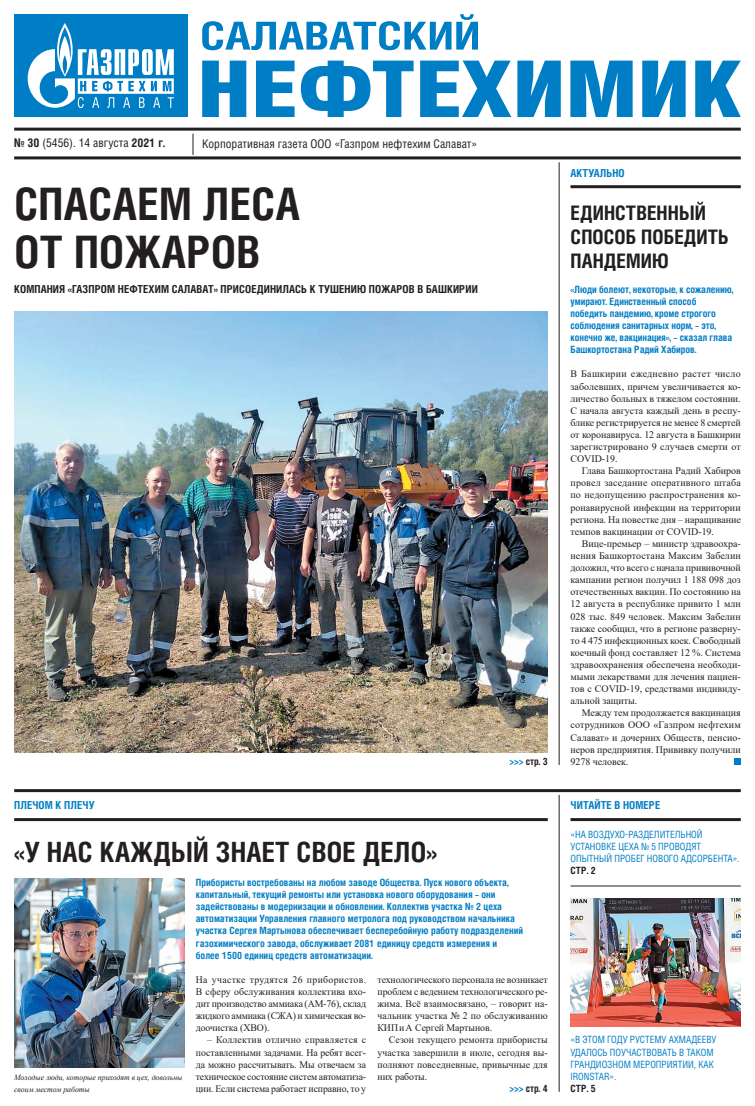
<style>
.page{position:relative;width:755px;height:1106px;background:#fff}
.page>*{position:absolute;margin:0;border:0;box-sizing:border-box;transform-origin:0 0}
.t1{font:700 44.8px/48.4px "Helios Cond";letter-spacing:.01em;color:#231f20}
.t2{font:700 27.9px "Helios Cond";letter-spacing:.01em;color:#231f20}
.t3{font:700 20px/24.2px "Helios Cond";letter-spacing:.005em;color:#231f20}
.t4{font:12px "Helios Cond";color:#231f20}
.t5{font:700 11px "Helios Cond";letter-spacing:.01em;color:#231f20}
.t6{font:700 11px "Helios Cond";letter-spacing:.01em;color:#007ec5}
.t7{font:10px/12.1px "Times New Roman";letter-spacing:-.005em;color:#231f20;text-align:justify}
.t8{font:700 10px/12.1px "Helios Cond";color:#007ec5}
.t9{font:10px/12.1px "Helios Cond";color:#007ec5;scale:.96 1}
.t10{font:700 10px "Helios Cond";letter-spacing:.005em;color:#231f20}
.t11{font:italic 8px/12.1px "Times New Roman";letter-spacing:-.005em;color:#231f20}
.s1{font-weight:700}
.s2{color:#007ec5}
</style>
<div class="page">
<hr style="left:14px;top:128px;width:726px;height:3px;background:#231f20">
<svg style="left:193px;top:134px;width:1px;height:21px"></svg>
<div style="left:14px;top:14px;width:173px;height:103px;background:#007ec5"></div>
<svg style="left:28px;top:23px;width:146px;height:85px"></svg>
<svg style="left:202px;top:14px;width:275px;height:36px"></svg>
<svg style="left:202px;top:61px;width:44px;height:56px"></svg>
<svg style="left:256px;top:61px;width:38px;height:56px"></svg>
<svg style="left:300px;top:61px;width:113px;height:56px"></svg>
<svg style="left:420px;top:61px;width:91px;height:56px"></svg>
<svg style="left:517px;top:61px;width:43px;height:56px;background:#2892ce"></svg>
<svg style="left:570px;top:61px;width:62px;height:56px"></svg>
<svg style="left:642px;top:61px;width:43px;height:56px;background:#2791cd"></svg>
<svg style="left:695px;top:61px;width:45px;height:56px"></svg>
<hr style="left:14px;top:156px;width:726px;height:3px;background:#231f20">
<img style="left:570px;top:898px;width:170px;height:128px">
<hr style="left:14px;top:789px;width:726px;height:3px;background:#231f20">
<hr style="left:14px;top:818px;width:533px;height:3px;background:#231f20">
<hr style="left:570px;top:185px;width:170px;height:3px;background:#231f20">
<img style="left:14px;top:878px;width:170px;height:189px">
<hr style="left:570px;top:885px;width:170px;height:1px;background:#231f20">
<hr style="left:558px;top:162px;width:1px;height:603px;background:#231f20">
<img style="left:14px;top:312px;width:533px;height:440px">
<hr style="left:558px;top:795px;width:1px;height:296px;background:#231f20">
<hr style="left:570px;top:818px;width:170px;height:3px;background:#231f20">
<div style="left:733px;top:758px;width:7px;height:7px;background:#007ec5"></div>
<p class="t4" style="left:14px;top:136px;width:152px"><span class="s1">№ 30</span> (5456). 14 августа <span class="s1">2021 г.</span></p>
<p class="t4" style="left:202px;top:136px;width:276px">Корпоративная газета ООО «Газпром нефтехим Салават»</p>
<h1 class="t1" style="left:14px;top:179px;width:287px">СПАСАЕМ ЛЕСА<br>ОТ ПОЖАРОВ</h1>
<p class="t5" style="left:14px;top:281px;width:465px">КОМПАНИЯ «ГАЗПРОМ НЕФТЕХИМ САЛАВАТ» ПРИСОЕДИНИЛАСЬ К ТУШЕНИЮ ПОЖАРОВ В БАШКИРИИ</p>
<p class="t6" style="left:14px;top:797px;width:82px">ПЛЕЧОМ К ПЛЕЧУ</p>
<h2 class="t2" style="left:14px;top:832px;width:424px">«У НАС КАЖДЫЙ ЗНАЕТ СВОЕ ДЕЛО»</h2>
<p class="t10" style="left:509px;top:754px;width:40px"><span class="s2">&gt;&gt;&gt;</span> стр. 3</p>
<p class="t11" style="left:14px;top:1070px;width:170px">Молодые люди, которые приходят в цех, довольны своим местом работы</p>
<p class="t8" style="left:196px;top:876px;width:328px">Прибористы востребованы на любом заводе Общества. Пуск нового объекта, капитальный, текущий ремонты или установка нового оборудования – они задействованы в модернизации и обновлении. Коллектив участка № 2 цеха автоматизации Управления главного метролога под руководством начальника участка Сергея Мартынова обеспечивает бесперебойную работу подразделений газохимического завода, обслуживает 2081 единицу средств измерения и более 1500 единиц средств автоматизации.</p>
<p class="t7" style="left:196px;top:973px;width:172px">На участке трудятся 26 прибористов.<br>В сферу обслуживания коллектива вхо&shy;дит производство аммиака (АМ-76), склад жидкого аммиака (СЖА) и химическая во&shy;доочистка (ХВО).</p>
<p class="t7" style="left:196px;top:1033px;width:172px;text-indent:11px">– Коллектив отлично справляется с поставленными задачами. На ребят всег&shy;да можно рассчитывать. Мы отвечаем за техническое состояние систем автоматиза&shy;ции. Если система работает исправно, то у</p>
<p class="t7" style="left:377px;top:973px;width:172px">технологического персонала не возникает проблем с ведением технологического ре&shy;жима. Всё взаимосвязано, – говорит на&shy;чальник участка № 2 по обслуживанию КИПиА Сергей Мартынов.</p>
<p class="t7" style="left:377px;top:1033px;width:172px;text-indent:11px">Сезон текущего ремонта прибористы участка завершили в июле, сегодня вы&shy;полняют повседневные, привычные для них работы.</p>
<p class="t10" style="left:509px;top:1081px;width:40px"><span class="s2">&gt;&gt;&gt;</span> стр. 4</p>
<p class="t6" style="left:570px;top:166px;width:56px">АКТУАЛЬНО</p>
<h3 class="t3" style="left:570px;top:201px;width:160px">ЕДИНСТВЕННЫЙ<br>СПОСОБ ПОБЕДИТЬ<br>ПАНДЕМИЮ</h3>
<p class="t8" style="left:570px;top:283px;width:164px">«Люди болеют, некоторые, к сожалению, умирают. Единственный способ победить пандемию, кроме строгого соблюдения санитарных норм, – это, конечно же, вакцинация», – сказал глава Башкортостана Радий Хабиров.</p>
<p class="t7" style="left:570px;top:368px;width:172px">В Башкирии ежедневно растет число заболевших, причем увеличивается ко&shy;личество больных в тяжелом состоянии.<br>С начала августа каждый день в респу&shy;блике регистрируется не менее 8 смертей от коронавируса. 12 августа в Башкирии зарегистрировано 9 случаев смерти от COVID-19.</p>
<p class="t7" style="left:570px;top:464px;width:172px;text-indent:11px">Глава Башкортостана Радий Хабиров провел заседание оперативного штаба по недопущению распространения ко&shy;ронавирусной инфекции на территории региона. На повестке дня – наращивание темпов вакцинации от COVID-19.</p>
<p class="t7" style="left:570px;top:537px;width:172px;text-indent:11px">Вице-премьер – министр здравоохра&shy;нения Башкортостана Максим Забелин доложил, что всего с начала прививочной кампании регион получил 1 188 098 доз отечественных вакцин. По состоянию на 12 августа в республике привито 1 млн 028 тыс. 849 человек. Максим Забелин также сообщил, что в регионе разверну&shy;то 4 475 инфекционных коек. Свободный коечный фонд составляет 12 %. Система здравоохранения обеспечена необходи&shy;мыми лекарствами для лечения пациен&shy;тов с COVID-19, средствами индивиду&shy;альной защиты.</p>
<p class="t7" style="left:570px;top:706px;width:172px;text-indent:11px">Между тем продолжается вакцинация сотрудников ООО «Газпром нефтехим Салават» и дочерних Обществ, пенсио&shy;неров предприятия. Прививку получили 9278 человек.</p>
<p class="t6" style="left:570px;top:797px;width:91px">ЧИТАЙТЕ В НОМЕРЕ</p>
<p class="t9" style="left:570px;top:828px;width:177px">«НА ВОЗДУХО-РАЗДЕЛИТЕЛЬНОЙ<br>УСТАНОВКЕ ЦЕХА № 5 ПРОВОДЯТ<br>ОПЫТНЫЙ ПРОБЕГ НОВОГО АДСОРБЕНТА».</p>
<p class="t10" style="left:570px;top:863px;width:27px">СТР. 2</p>
<p class="t9" style="left:570px;top:1033px;width:153px">«В ЭТОМ ГОДУ РУСТЕМУ АХМАДЕЕВУ<br>УДАЛОСЬ ПОУЧАСТВОВАТЬ В ТАКОМ<br>ГРАНДИОЗНОМ МЕРОПРИЯТИИ, КАК<br>IRONSTAR».</p>
<p class="t10" style="left:570px;top:1081px;width:27px">СТР. 5</p>
</div>
